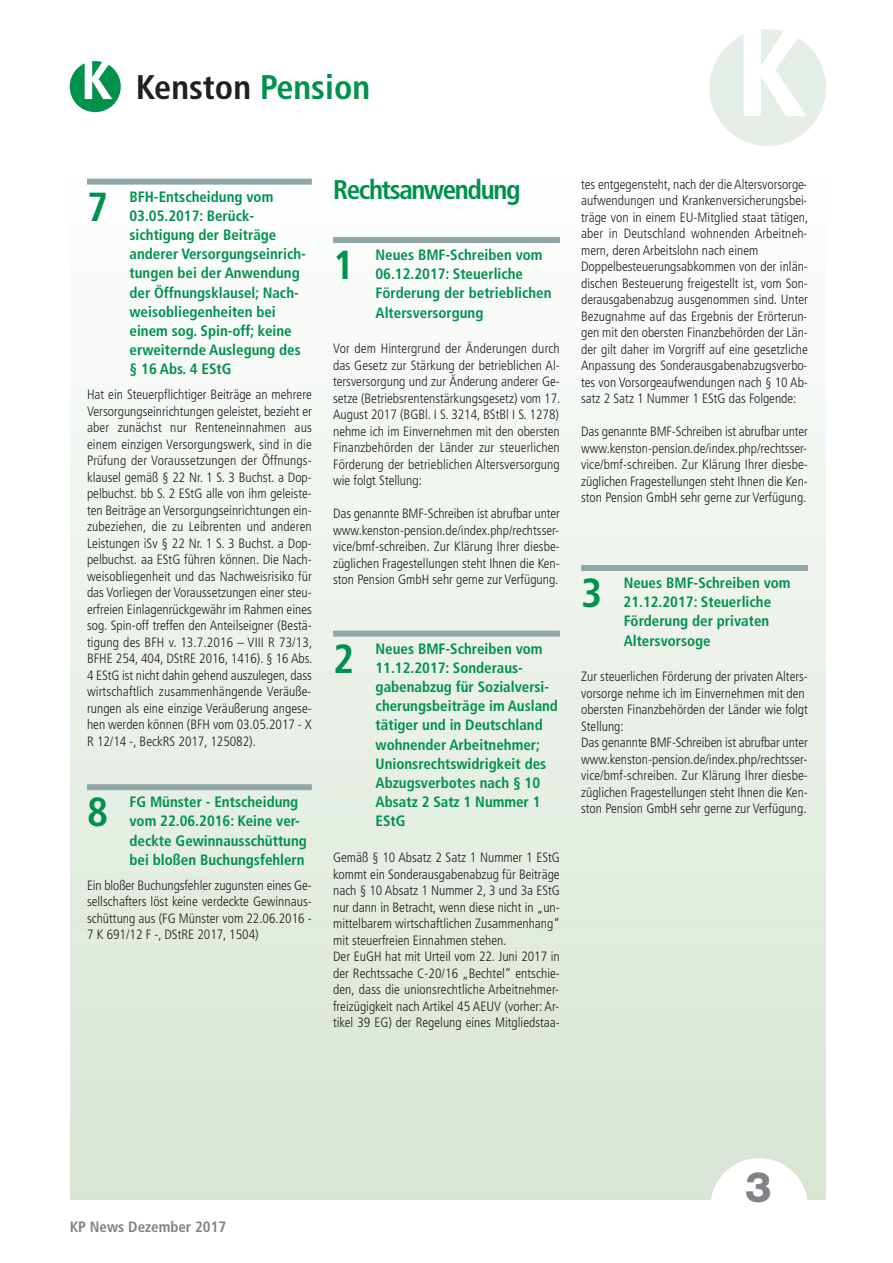
<style>
.page{position:relative;width:893px;height:1263px;background:#fff}
.page>*{position:absolute;margin:0;border:0;box-sizing:border-box;transform-origin:0 0}
.t1{font:800 42px "Helvetica Neue";color:#808285}
.t2{font:700 condensed 40.5px "Frutiger";color:#00914d}
.t3{font:700 condensed 34.2px "Frutiger";color:#231f20}
.t4{font:700 condensed 27px "Frutiger";letter-spacing:-.05em;color:#00914d}
.t5{font:700 condensed 15px/19.2px "Frutiger";color:#00914d}
.t6{font:700 condensed 15px "Frutiger";color:#808285}
.t7{font:300 condensed 13.5px/16.5px "Frutiger";color:#231f20;text-align:justify}
.s1{color:#00914d}
</style>
<div class="page">
<div style="left:70px;top:168px;width:756px;height:1031px;background:linear-gradient(to bottom,#fdfefe,#d8e5d4)"></div>
<div style="left:333px;top:237px;width:227px;height:6px;background:#91a6a7"></div>
<div style="left:333px;top:631px;width:227px;height:6px;background:#91a6a7"></div>
<div style="left:87px;top:179px;width:225px;height:6px;background:#91a6a7"></div>
<div style="left:87px;top:784px;width:225px;height:6px;background:#91a6a7"></div>
<div style="left:581px;top:565px;width:227px;height:6px;background:#91a6a7"></div>
<svg style="left:709px;top:29px;width:117px;height:117px"></svg>
<svg style="left:70px;top:61px;width:51px;height:51px"></svg>
<div style="left:710px;top:1158px;width:98px;height:98px;background:#fff;border-radius:50%"></div>
<h3 class="t3" style="left:136px;top:73px;width:236px">Kenston <span class="s1">Pension</span></h3>
<h2 class="t2" style="left:87px;top:190px;width:23px">7</h2>
<p class="t5" style="left:129px;top:188px;width:178px">BFH-Entscheidung vom<br>03.05.2017: Berück&shy;sichtigung der Beiträge anderer Versorgungseinrich&shy;tungen bei der Anwendung der Öffnungsklausel; Nach&shy;weisobliegenheiten bei einem sog. Spin-off; keine erweiternde Auslegung des § 16 Abs. 4 EStG</p>
<p class="t7" style="left:87px;top:388px;width:227px">Hat ein Steuerpflichtiger Beiträge an mehrere Versorgungseinrichtungen geleistet, bezieht er aber zunächst nur Renteneinnahmen aus einem einzigen Versorgungswerk, sind in die Prüfung der Voraussetzungen der Öffnungs&shy;klausel gemäß § 22 Nr. 1 S. 3 Buchst. a Dop&shy;pelbuchst. bb S. 2 EStG alle von ihm geleiste&shy;ten Beiträge an Versorgungseinrichtungen ein&shy;zubeziehen, die zu Leibrenten und anderen Leistungen iSv § 22 Nr. 1 S. 3 Buchst. a Dop&shy;pelbuchst. aa EStG führen können. Die Nach&shy;weisobliegenheit und das Nachweisrisiko für das Vorliegen der Voraussetzungen einer steu&shy;erfreien Einlagenrückgewähr im Rahmen eines sog. Spin-off treffen den Anteilseigner (Bestä&shy;tigung des BFH v. 13.7.2016 – VIII R 73/13, BFHE 254, 404, DStRE 2016, 1416). § 16 Abs.<br>4 EStG ist nicht dahin gehend auszulegen, dass wirtschaftlich zusammenhängende Veräuße&shy;rungen als eine einzige Veräußerung angese&shy;hen werden können (BFH vom 03.05.2017 - X R 12/14 -, BeckRS 2017, 125082).</p>
<h2 class="t2" style="left:87px;top:796px;width:23px">8</h2>
<p class="t5" style="left:129px;top:794px;width:179px">FG Münster - Entscheidung vom 22.06.2016: Keine ver&shy;deckte Gewinnausschüttung bei bloßen Buchungsfehlern</p>
<p class="t7" style="left:87px;top:878px;width:226px">Ein bloßer Buchungsfehler zugunsten eines Ge&shy;sellschafters löst keine verdeckte Gewinnaus&shy;schüttung aus (FG Münster vom 22.06.2016 - 7 K 691/12 F -, DStRE 2017, 1504)</p>
<h3 class="t4" style="left:333px;top:179px;width:189px">Rechtsanwendung</h3>
<h2 class="t2" style="left:333px;top:249px;width:23px">1</h2>
<p class="t5" style="left:375px;top:246px;width:178px">Neues BMF-Schreiben vom<br>06.12.2017: Steuerliche<br>Förderung der betrieblichen<br>Altersversorgung</p>
<p class="t7" style="left:333px;top:341px;width:229px">Vor dem Hintergrund der Änderungen durch das Gesetz zur Stärkung der betrieblichen Al&shy;tersversorgung und zur Änderung anderer Ge&shy;setze (Betriebsrentenstärkungsgesetz) vom 17.<br>August 2017 (BGBl. I S. 3214, BStBl I S. 1278) nehme ich im Einvernehmen mit den obersten Finanzbehörden der Länder zur steuerlichen Förderung der betrieblichen Altersversorgung wie folgt Stellung:</p>
<p class="t7" style="left:333px;top:506px;width:228px">Das genannte BMF-Schreiben ist abrufbar unter www.kenston-pension.de/index.php/rechtsser&shy;vice/bmf-schreiben. Zur Klärung Ihrer diesbe&shy;züglichen Fragestellungen steht Ihnen die Ken&shy;ston Pension GmbH sehr gerne zur Verfügung.</p>
<h2 class="t2" style="left:333px;top:642px;width:23px">2</h2>
<p class="t5" style="left:375px;top:640px;width:184px">Neues BMF-Schreiben vom<br>11.12.2017: Sonderaus&shy;gabenabzug für Sozialversi&shy;cherungsbeiträge im Ausland tätiger und in Deutschland wohnender Arbeitnehmer;<br>Unionsrechtswidrigkeit des<br>Abzugsverbotes nach § 10<br>Absatz 2 Satz 1 Nummer 1<br>EStG</p>
<p class="t7" style="left:333px;top:850px;width:228px;text-align:left">Gemäß § 10 Absatz 2 Satz 1 Nummer 1 EStG kommt ein Sonderausgabenabzug für Beiträge nach § 10 Absatz 1 Nummer 2, 3 und 3a EStG nur dann in Betracht, wenn diese nicht in „un&shy;mittelbarem wirtschaftlichen Zusammenhang“ mit steuerfreien Einnahmen stehen.<br>Der EuGH hat mit Urteil vom 22. Juni 2017 in der Rechtssache C-20/16 „Bechtel“ entschie&shy;den, dass die unionsrechtliche Arbeitnehmer&shy;freizügigkeit nach Artikel 45 AEUV (vorher: Ar&shy;tikel 39 EG) der Regelung eines Mitgliedstaa-</p>
<p class="t7" style="left:581px;top:177px;width:229px;text-align:left">tes entgegensteht, nach der die Altersvorsorge&shy;aufwendungen und Krankenversicherungsbei&shy;träge von in einem EU-Mitglied staat tätigen, aber in Deutschland wohnenden Arbeitneh&shy;mern, deren Arbeitslohn nach einem Doppelbesteuerungsabkommen von der inlän&shy;dischen Besteuerung freigestellt ist, vom Son&shy;derausgabenabzug ausgenommen sind. Unter Bezugnahme auf das Ergebnis der Erörterun&shy;gen mit den obersten Finanzbehörden der Län&shy;der gilt daher im Vorgriff auf eine gesetzliche Anpassung des Sonderausgabenabzugsverbo&shy;tes von Vorsorgeaufwendungen nach § 10 Ab&shy;satz 2 Satz 1 Nummer 1 EStG das Folgende:</p>
<p class="t7" style="left:581px;top:424px;width:228px">Das genannte BMF-Schreiben ist abrufbar unter www.kenston-pension.de/index.php/rechtsser&shy;vice/bmf-schreiben. Zur Klärung Ihrer diesbe&shy;züglichen Fragestellungen steht Ihnen die Ken&shy;ston Pension GmbH sehr gerne zur Verfügung.</p>
<h2 class="t2" style="left:581px;top:577px;width:23px">3</h2>
<p class="t5" style="left:623px;top:574px;width:169px">Neues BMF-Schreiben vom<br>21.12.2017: Steuerliche<br>Förderung der privaten<br>Altersvorsoge</p>
<p class="t7" style="left:581px;top:669px;width:228px;text-align:left">Zur steuerlichen Förderung der privaten Alters&shy;vorsorge nehme ich im Einvernehmen mit den obersten Finanzbehörden der Länder wie folgt Stellung:<br>Das genannte BMF-Schreiben ist abrufbar unter www.kenston-pension.de/index.php/rechtsser&shy;vice/bmf-schreiben. Zur Klärung Ihrer diesbe&shy;züglichen Fragestellungen steht Ihnen die Ken&shy;ston Pension GmbH sehr gerne zur Verfügung.</p>
<p class="t6" style="left:70px;top:1221px;width:158px">KP News Dezember 2017</p>
<h1 class="t1" style="left:745px;top:1171px;width:28px">3</h1>
</div>
